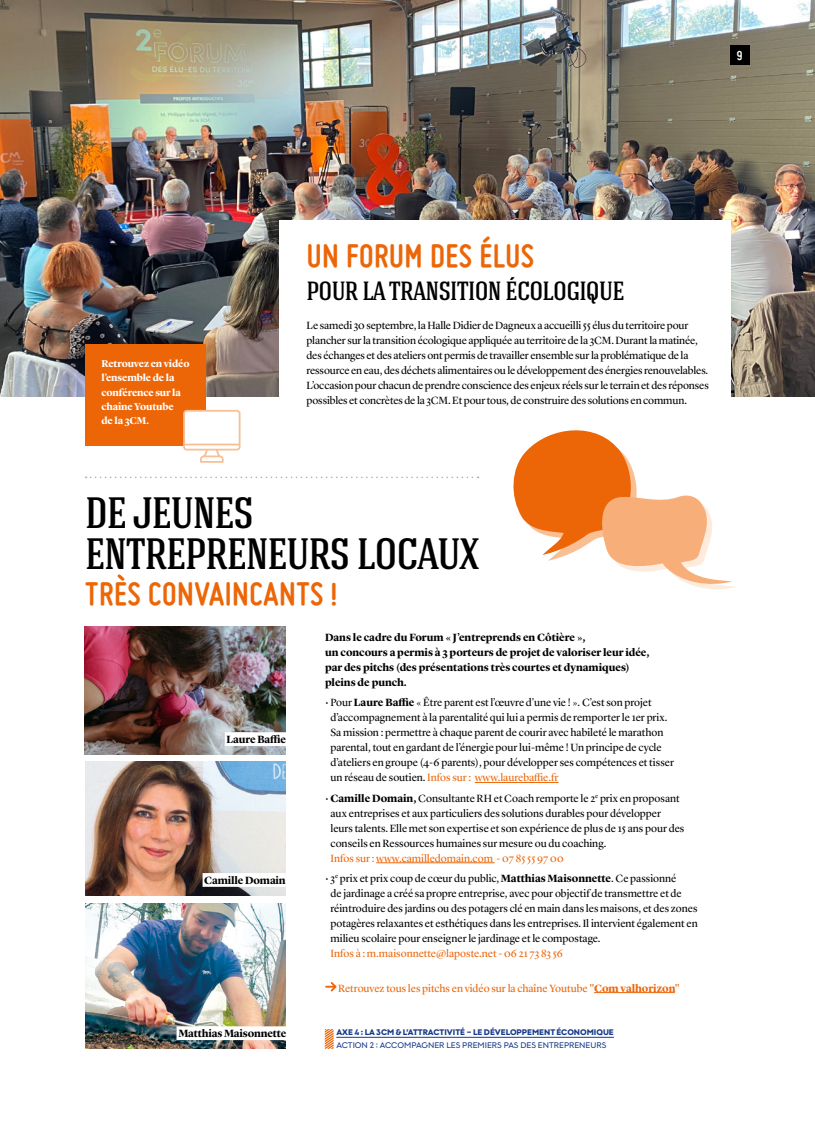
<style>
.page{position:relative;width:815px;height:1134px;background:#fff}
.page>*{position:absolute;margin:0;border:0;box-sizing:border-box;transform-origin:0 0}
.t1{font:500 43.75px/41.2px "Hagin Caps";letter-spacing:-.025em;color:#000}
.t2{font:700 35px "Miso";letter-spacing:.015em;color:#ec6608}
.t3{font:500 26.25px "Hagin Caps";letter-spacing:-.025em;color:#000}
.t4{font:700 14px "Miso";color:#fff}
.t5{font:10.88px/15px "Lyon Display";letter-spacing:-.005em;color:#000}
.t6{font:700 10.88px/15px "Lyon Display";letter-spacing:-.005em;color:#000}
.t7{font:10.88px "Lyon Display";color:#ec6608}
.t8{font:700 10.25px/14.1px "Lyon Display";letter-spacing:-.015em;color:#fff}
.t9{font:700 8.12px "Graphit";color:#193b89}
.t10{font:8.12px "Graphit";color:#193b89}
.s1{font-weight:700}
.s2{color:#ec6608}
</style>
<div class="page">
<img style="left:0;top:0;width:815px;height:396px">
<div style="left:730px;top:45px;width:20px;height:20px;background:#000"></div>
<div style="left:280px;top:220px;width:451px;height:288px;background:#fff"></div>
<div style="left:85px;top:344px;width:120px;height:102px;background:#ec6608"></div>
<svg style="left:183px;top:410px;width:58px;height:53px"></svg>
<svg style="left:86px;top:476px;width:393px;height:2px"></svg>
<hr style="left:475px;top:782px;width:83px;height:1px;background:#ec6608">
<hr style="left:376px;top:862px;width:119px;height:1px;background:#ec6608">
<hr style="left:594px;top:992px;width:81px;height:1px;background:#ec6608">
<svg style="left:326px;top:982px;width:11px;height:10px"></svg>
<svg style="left:513px;top:430px;width:223px;height:159px"></svg>
<img style="left:85px;top:761px;width:201px;height:134px">
<hr style="left:336px;top:1037px;width:278px;height:1px;background:#193b89">
<svg style="left:325px;top:1029px;width:9px;height:20px"></svg>
<img style="left:85px;top:626px;width:201px;height:128px">
<img style="left:85px;top:903px;width:201px;height:146px">
<div style="left:225px;top:732px;width:61px;height:14px;background:#fff"></div>
<div style="left:203px;top:873px;width:83px;height:14px;background:#fff"></div>
<div style="left:177px;top:1026px;width:109px;height:14px;background:#fff"></div>
<p class="t4" style="left:737px;top:47px;width:7px">9</p>
<h2 class="t2" style="left:307px;top:236px;width:229px">UN FORUM DES ÉLUS</h2>
<p class="t8" style="left:102px;top:356px;width:90px">Retrouvez en vidéo l’ensemble de la conférence sur la chaîne Youtube<br>de la 3CM.</p>
<h3 class="t3" style="left:306px;top:274px;width:319px">POUR LA TRANSITION ÉCOLOGIQUE</h3>
<p class="t5" style="left:306px;top:317px;width:404px">Le samedi 30 septembre, la Halle Didier de Dagneux a accueilli 55 élus du territoire pour plancher sur la transition écologique appliquée au territoire de la 3CM. Durant la matinée, des échanges et des ateliers ont permis de travailler ensemble sur la problématique de la ressource en eau, des déchets alimentaires ou le développement des énergies renouvelables.<br>L’occasion pour chacun de prendre conscience des enjeux réels sur le terrain et des réponses possibles et concrètes de la 3CM. Et pour tous, de construire des solutions en commun.</p>
<h1 class="t1" style="left:85px;top:490px;width:396px">DE JEUNES<br>ENTREPRENEURS LOCAUX</h1>
<h2 class="t2" style="left:85px;top:574px;width:254px">TRÈS CONVAINCANTS !</h2>
<p class="t6" style="left:226px;top:731px;width:61px">Laure Baffie</p>
<p class="t6" style="left:204px;top:872px;width:83px">Camille Domain</p>
<p class="t6" style="left:178px;top:1025px;width:110px">Matthias Maisonnette</p>
<p class="t6" style="left:325px;top:629px;width:326px">Dans le cadre du Forum « J’entreprends en Côtière »,<br>un concours a permis à 3 porteurs de projet de valoriser leur idée, par des pitchs (des présentations très courtes et dynamiques) pleins de punch.</p>
<p class="t5" style="left:331px;top:694px;width:345px;text-indent:-5px">• Pour <span class="s1">Laure Baffie</span> « Être parent est l’œuvre d'une vie ! ». C’est son projet d’accompagnement à la parentalité qui lui a permis de remporter le 1er prix.<br>Sa mission : permettre à chaque parent de courir avec habileté le marathon parental, tout en gardant de l’énergie pour lui-même ! Un principe de cycle d’ateliers en groupe (4-6 parents), pour développer ses compétences et tisser un réseau de soutien. <span class="s2">Infos sur : www.laurebaffie.fr</span></p>
<p class="t5" style="left:331px;top:790px;width:355px;text-indent:-5px">• <span class="s1">Camille Domain,</span> Consultante RH et Coach remporte le 2<sup>e</sup> prix en proposant aux entreprises et aux particuliers des solutions durables pour développer leurs talents. Elle met son expertise et son expérience de plus de 15 ans pour des conseils en Ressources humaines sur mesure ou du coaching.</p>
<p class="t7" style="left:331px;top:850px;width:235px">Infos sur : www.camilledomain.com - 07 85 55 97 00</p>
<p class="t5" style="left:331px;top:870px;width:369px;text-indent:-5px">• 3<sup>e</sup> prix et prix coup de cœur du public, <span class="s1">Matthias Maisonnette</span>. Ce passionné<br>de jardinage a créé sa propre entreprise, avec pour objectif de transmettre et de réintroduire des jardins ou des potagers clé en main dans les maisons, et des zones potagères relaxantes et esthétiques dans les entreprises. Il intervient également en milieu scolaire pour enseigner le jardinage et le compostage.</p>
<p class="t7" style="left:331px;top:945px;width:234px">Infos à : m.maisonnette@laposte.net - 06 21 73 83 56</p>
<p class="t7" style="left:338px;top:980px;width:343px">Retrouvez tous les pitchs en vidéo sur la chaîne Youtube <span class="s1">"Com valhorizon"</span></p>
<p class="t9" style="left:336px;top:1027px;width:279px">AXE 4 : LA 3CM &amp; L’ATTRACTIVITÉ – LE DÉVELOPPEMENT ÉCONOMIQUE</p>
<p class="t10" style="left:336px;top:1040px;width:272px">ACTION 2 : ACCOMPAGNER LES PREMIERS PAS DES ENTREPRENEURS</p>
</div>
